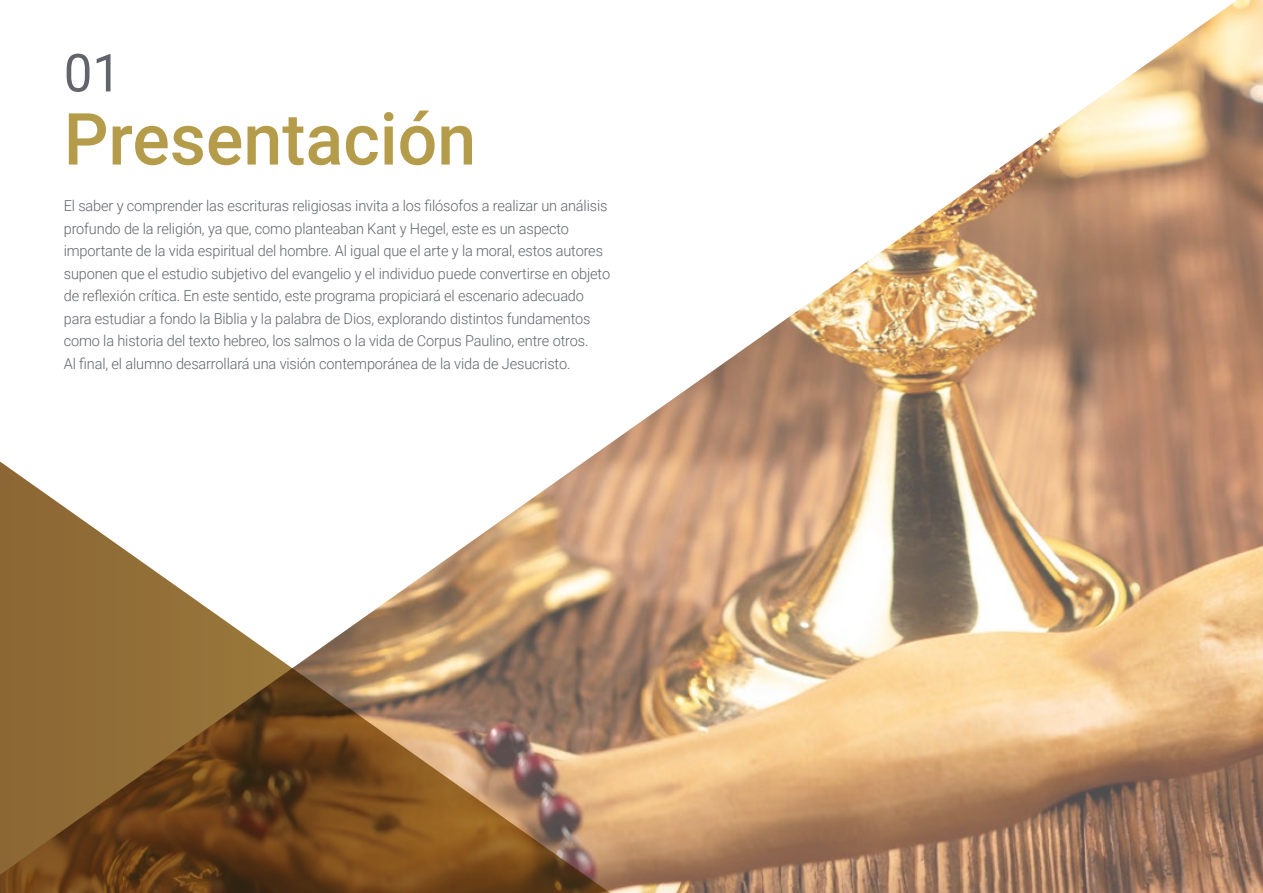
<style>
.page{position:relative;width:1263px;height:893px;background:#fff}
.page>*{position:absolute;margin:0;border:0;box-sizing:border-box;transform-origin:0 0}
.t1{font:500 72px "Roboto";color:#b49c4b}
.t2{font:52.5px "Roboto";color:#61646a}
.t3{font:300 15px/22.5px "Roboto";letter-spacing:-.01em;color:#61646a}
</style>
<div class="page">
<img style="left:606px;top:0;width:657px;height:893px">
<svg style="left:0;top:446px;width:640px;height:447px"></svg>
<h2 class="t2" style="left:64px;top:36px;width:59px">01</h2>
<h1 class="t1" style="left:64px;top:89px;width:414px">Presentación</h1>
<p class="t3" style="left:64px;top:194px;width:548px">El saber y comprender las escrituras religiosas invita a los filósofos a realizar un análisis profundo de la religión, ya que, como planteaban Kant y Hegel, este es un aspecto importante de la vida espiritual del hombre. Al igual que el arte y la moral, estos autores suponen que el estudio subjetivo del evangelio y el individuo puede convertirse en objeto de reflexión crítica. En este sentido, este programa propiciará el escenario adecuado para estudiar a fondo la Biblia y la palabra de Dios, explorando distintos fundamentos como la historia del texto hebreo, los salmos o la vida de Corpus Paulino, entre otros.<br>Al final, el alumno desarrollará una visión contemporánea de la vida de Jesucristo.</p>
</div>
